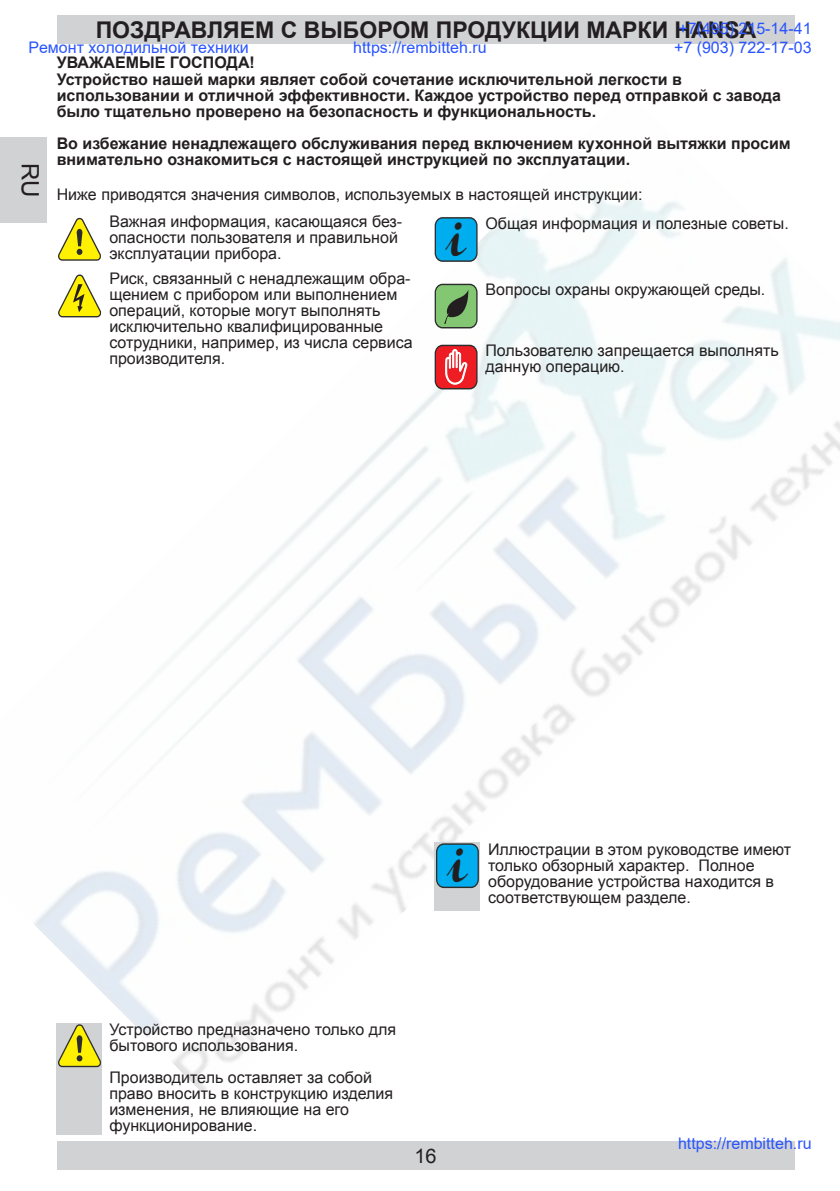
<style>
.page{position:relative;width:840px;height:1191px;background:#fff}
.page>*{position:absolute;margin:0;border:0;box-sizing:border-box;transform-origin:0 0}
.t1{font:36px "Channel Slanted 1";color:#231f20;scale:.89 1}
.t2{font:24px "Arial";color:#231f20}
.t3{font:700 23px "Arial";color:#231f20}
.t4{font:20px "Arial";color:#231f20}
.t5{font:16px/16px "Arial";color:#231f20}
.t6{font:700 16px/16px "Arial";color:#231f20}
.t7{font:16px/19.2px "Arial";color:#2954ff}
</style>
<div class="page">
<img style="left:33px;top:137px;width:806px;height:962px">
<div style="left:57px;top:16px;width:737px;height:28px;background:#d1d2d4"></div>
<div style="left:57px;top:1141px;width:737px;height:28px;background:#d1d2d4"></div>
<div style="left:57px;top:1023px;width:45px;height:111px;background:#d1d2d4"></div>
<svg style="left:58px;top:218px;width:43px;height:43px"></svg>
<svg style="left:434px;top:217px;width:43px;height:45px"></svg>
<div style="left:435px;top:218px;width:41px;height:42px;background:#00aeef;border-radius:7px"></div>
<svg style="left:434px;top:284px;width:43px;height:44px"></svg>
<div style="left:435px;top:285px;width:41px;height:42px;background:#83c773;border-radius:7px"></div>
<svg style="left:444px;top:290px;width:24px;height:34px"></svg>
<svg style="left:434px;top:345px;width:43px;height:44px"></svg>
<div style="left:435px;top:346px;width:41px;height:42px;background:#ee1d23;border-radius:7px"></div>
<svg style="left:445px;top:349px;width:22px;height:35px"></svg>
<svg style="left:58px;top:274px;width:43px;height:43px"></svg>
<svg style="left:58px;top:1024px;width:43px;height:43px"></svg>
<div style="left:434px;top:842px;width:45px;height:68px;background:#d1d2d4"></div>
<svg style="left:435px;top:843px;width:43px;height:45px"></svg>
<div style="left:437px;top:844px;width:40px;height:42px;background:#00aeef;border-radius:7px"></div>
<div style="left:0;top:137px;width:46px;height:86px;background:#d1d2d4"></div>
<h3 class="t3" style="left:96px;top:15px;width:662px">ПОЗДРАВЛЯЕМ С ВЫБОРОМ ПРОДУКЦИИ МАРКИ HANSA</h3>
<p class="t7" style="left:673px;top:19px;width:139px">+7(495) 215-14-41 +7 (903) 722-17-03</p>
<p class="t7" style="left:28px;top:38px;width:222px">Ремонт холодильной техники</p>
<p class="t7" style="left:353px;top:38px;width:135px">https://rembitteh.ru</p>
<p class="t6" style="left:57px;top:55px;width:199px">УВАЖАЕМЫЕ ГОСПОДА!</p>
<h2 class="t2" style="left:46px;top:163px;width:36px;rotate:90deg">RU</h2>
<p class="t6" style="left:57px;top:72px;width:725px">Устройство нашей марки являет собой сочетание исключительной легкости в использовании и отличной эффективности. Каждое устройство перед отправкой с завода было тщательно проверено на безопасность и функциональность.</p>
<p class="t6" style="left:57px;top:136px;width:735px">Во избежание ненадлежащего обслуживания перед включением кухонной вытяжки просим внимательно ознакомиться с настоящей инструкцией по эксплуатации.</p>
<p class="t5" style="left:57px;top:186px;width:587px">Ниже приводятся значения символов, используемых в настоящей инструкции:</p>
<p class="t5" style="left:109px;top:213px;width:294px">Важная информация, касающаяся без&shy;опасности пользователя и правильной эксплуатации прибора.</p>
<p class="t5" style="left:485px;top:215px;width:305px">Общая информация и полезные советы.</p>
<h1 class="t1" style="left:445px;top:220px;width:23px">i</h1>
<p class="t5" style="left:109px;top:271px;width:304px">Риск, связанный с ненадлежащим обра&shy;щением с прибором или выполнением операций, которые могут выполнять исключительно квалифицированные сотрудники, например, из числа сервиса производителя.</p>
<p class="t5" style="left:485px;top:282px;width:281px">Вопросы охраны окружающей среды.</p>
<p class="t5" style="left:485px;top:342px;width:295px">Пользователю запрещается выполнять данную операцию.</p>
<h1 class="t1" style="left:446px;top:846px;width:23px">i</h1>
<p class="t5" style="left:488px;top:841px;width:304px">Иллюстрации в этом руководстве имеют только обзорный характер. Полное оборудование устройства находится в соответствующем разделе.</p>
<p class="t5" style="left:109px;top:1022px;width:288px">Устройство предназначено только для бытового использования.</p>
<p class="t5" style="left:109px;top:1070px;width:285px">Производитель оставляет за собой право вносить в конструкцию изделия изменения, не влияющие на его функционирование.</p>
<p class="t4" style="left:414px;top:1142px;width:24px">16</p>
<p class="t7" style="left:677px;top:1133px;width:135px">https://rembitteh.ru</p>
</div>
